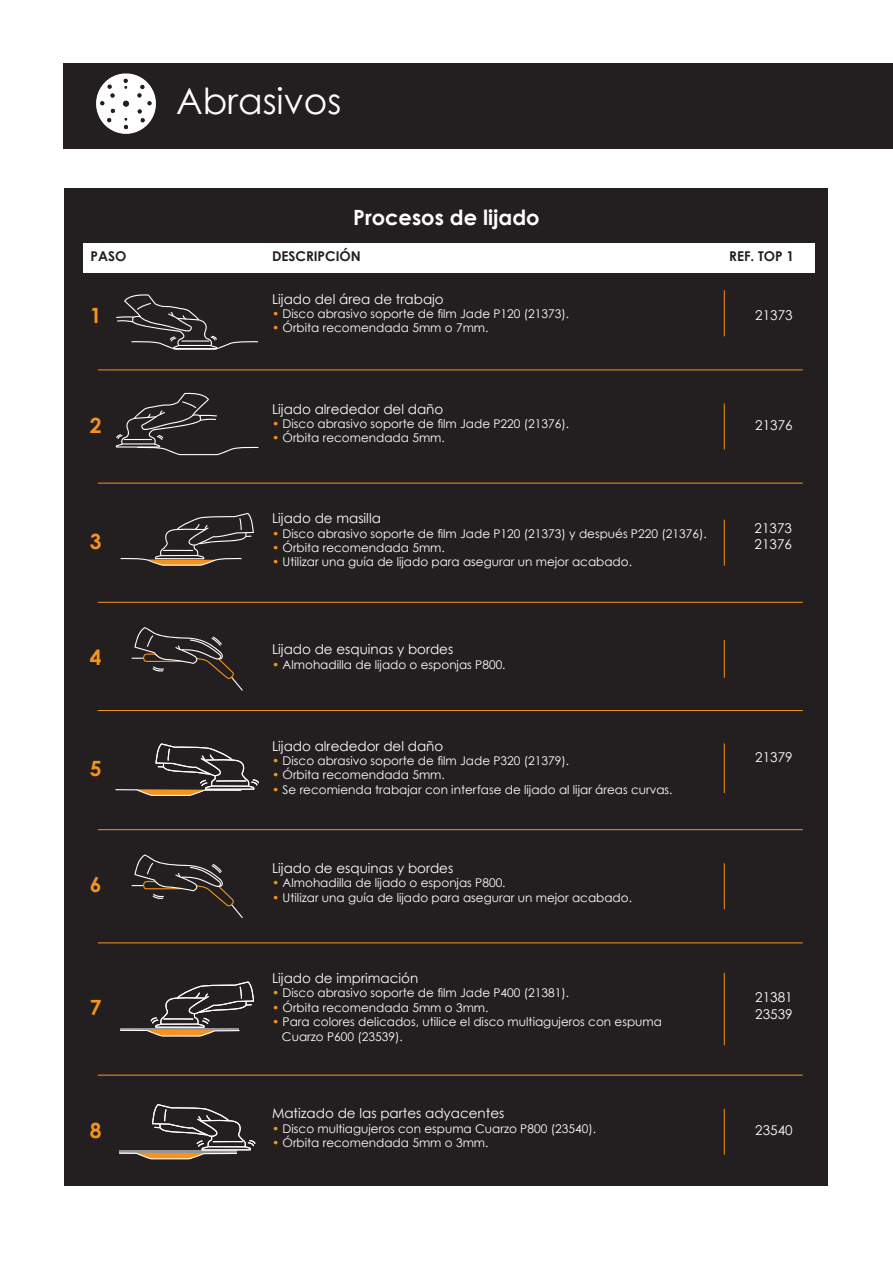
<style>
.page{position:relative;width:893px;height:1263px;background:#fff}
.page>*{position:absolute;margin:0;border:0;box-sizing:border-box;transform-origin:0 0}
.t1{font:36px "Century Gothic";color:#fff}
.t2{font:700 21px "Century Gothic";color:#fff}
.t3{font:700 21px "Century Gothic";color:#f7931d}
.t4{font:13.5px/16.2px "Century Gothic";color:#fff}
.t5{font:700 13.5px "Century Gothic";color:#231f20}
.t6{font:12px/14.4px "Century Gothic";color:#fff}
.s1{color:#f7931d}
</style>
<div class="page">
<div style="left:64px;top:63px;width:829px;height:85px;background:#231f20"></div>
<img style="left:96px;top:73px;width:60px;height:61px">
<div style="left:65px;top:189px;width:763px;height:997px;background:#231f20"></div>
<div style="left:83px;top:243px;width:731px;height:29px;background:#fff"></div>
<hr style="left:724px;top:290px;width:1px;height:46px;background:#f7931d">
<hr style="left:724px;top:403px;width:1px;height:46px;background:#f7931d">
<hr style="left:724px;top:520px;width:1px;height:46px;background:#f7931d">
<hr style="left:724px;top:743px;width:1px;height:50px;background:#f7931d">
<hr style="left:724px;top:863px;width:1px;height:46px;background:#f7931d">
<hr style="left:724px;top:1109px;width:1px;height:46px;background:#f7931d">
<hr style="left:724px;top:973px;width:1px;height:72px;background:#f7931d">
<hr style="left:724px;top:640px;width:1px;height:38px;background:#f7931d">
<hr style="left:98px;top:370px;width:705px;height:1px;background:#f7931d">
<hr style="left:98px;top:483px;width:705px;height:1px;background:#f7931d">
<hr style="left:98px;top:602px;width:705px;height:1px;background:#f7931d">
<hr style="left:98px;top:710px;width:705px;height:1px;background:#f7931d">
<hr style="left:98px;top:829px;width:705px;height:1px;background:#f7931d">
<hr style="left:98px;top:943px;width:705px;height:1px;background:#f7931d">
<hr style="left:98px;top:1075px;width:705px;height:1px;background:#f7931d">
<svg style="left:116px;top:294px;width:142px;height:56px"></svg>
<svg style="left:116px;top:392px;width:143px;height:63px"></svg>
<svg style="left:120px;top:513px;width:134px;height:53px"></svg>
<svg style="left:131px;top:627px;width:112px;height:64px"></svg>
<svg style="left:131px;top:854px;width:112px;height:64px"></svg>
<svg style="left:115px;top:743px;width:144px;height:53px"></svg>
<svg style="left:120px;top:981px;width:134px;height:55px"></svg>
<svg style="left:119px;top:1104px;width:136px;height:55px"></svg>
<h1 class="t1" style="left:176px;top:76px;width:167px">Abrasivos</h1>
<h2 class="t2" style="left:353px;top:201px;width:188px">Procesos de lijado</h2>
<p class="t5" style="left:91px;top:246px;width:37px">PASO</p>
<p class="t5" style="left:272px;top:246px;width:90px">DESCRIPCIÓN</p>
<p class="t5" style="left:729px;top:246px;width:66px">REF. TOP 1</p>
<p class="t5" style="left:707px;top:251px;width:66px">REF. TOP 1</p>
<h2 class="t3" style="left:90px;top:299px;width:13px">1</h2>
<p class="t4" style="left:272px;top:290px;width:173px">Lijado del área de trabajo</p>
<p class="t6" style="left:272px;top:306px;width:299px"><span class="s1">•</span> Disco abrasivo soporte de film Jade P120 (21373).</p>
<p class="t6" style="left:272px;top:321px;width:218px"><span class="s1">•</span> Órbita recomendada 5mm o 7mm.</p>
<p class="t4" style="left:755px;top:307px;width:39px">21373</p>
<p class="t4" style="left:272px;top:400px;width:173px">Lijado alrededor del daño</p>
<p class="t6" style="left:272px;top:416px;width:299px"><span class="s1">•</span> Disco abrasivo soporte de film Jade P220 (21376).</p>
<p class="t6" style="left:272px;top:431px;width:174px"><span class="s1">•</span> Órbita recomendada 5mm.</p>
<h2 class="t3" style="left:90px;top:409px;width:13px">2</h2>
<p class="t4" style="left:755px;top:417px;width:39px">21376</p>
<p class="t4" style="left:272px;top:510px;width:110px">Lijado de masilla</p>
<p class="t6" style="left:272px;top:526px;width:436px"><span class="s1">•</span> Disco abrasivo soporte de film Jade P120 (21373) y después P220 (21376).</p>
<p class="t6" style="left:272px;top:540px;width:174px"><span class="s1">•</span> Órbita recomendada 5mm.</p>
<p class="t6" style="left:272px;top:555px;width:362px"><span class="s1">•</span> Utilizar una guía de lijado para asegurar un mejor acabado.</p>
<h2 class="t3" style="left:90px;top:525px;width:13px">3</h2>
<p class="t4" style="left:755px;top:520px;width:39px">21373<br>21376</p>
<h2 class="t3" style="left:90px;top:641px;width:13px">4</h2>
<p class="t4" style="left:272px;top:641px;width:183px">Lijado de esquinas y bordes</p>
<p class="t6" style="left:272px;top:657px;width:235px"><span class="s1">•</span> Almohadilla de lijado o esponjas P800.</p>
<h2 class="t3" style="left:90px;top:752px;width:13px">5</h2>
<h2 class="t3" style="left:90px;top:869px;width:13px">6</h2>
<p class="t4" style="left:272px;top:737px;width:173px">Lijado alrededor del daño</p>
<p class="t6" style="left:272px;top:753px;width:299px"><span class="s1">•</span> Disco abrasivo soporte de film Jade P320 (21379).</p>
<p class="t6" style="left:272px;top:768px;width:174px"><span class="s1">•</span> Órbita recomendada 5mm.</p>
<p class="t6" style="left:272px;top:782px;width:402px"><span class="s1">•</span> Se recomienda trabajar con interfase de lijado al lijar áreas curvas.</p>
<p class="t4" style="left:272px;top:860px;width:183px">Lijado de esquinas y bordes</p>
<p class="t6" style="left:272px;top:876px;width:235px"><span class="s1">•</span> Almohadilla de lijado o esponjas P800.</p>
<p class="t6" style="left:272px;top:890px;width:362px"><span class="s1">•</span> Utilizar una guía de lijado para asegurar un mejor acabado.</p>
<p class="t4" style="left:755px;top:749px;width:39px">21379</p>
<p class="t4" style="left:272px;top:970px;width:148px">Lijado de imprimación</p>
<p class="t6" style="left:272px;top:986px;width:299px"><span class="s1">•</span> Disco abrasivo soporte de film Jade P400 (21381).</p>
<p class="t6" style="left:272px;top:1000px;width:218px"><span class="s1">•</span> Órbita recomendada 5mm o 3mm.</p>
<p class="t6" style="left:282px;top:1014px;width:381px;text-indent:-10px"><span class="s1">•</span> Para colores delicados, utilice el disco multiagujeros con espuma<br>Cuarzo P600 (23539).</p>
<h2 class="t3" style="left:90px;top:991px;width:13px">7</h2>
<p class="t4" style="left:755px;top:989px;width:39px">21381<br>23539</p>
<p class="t4" style="left:272px;top:1105px;width:234px">Matizado de las partes adyacentes</p>
<p class="t6" style="left:272px;top:1121px;width:326px"><span class="s1">•</span> Disco multiagujeros con espuma Cuarzo P800 (23540).</p>
<p class="t6" style="left:272px;top:1135px;width:218px"><span class="s1">•</span> Órbita recomendada 5mm o 3mm.</p>
<h2 class="t3" style="left:90px;top:1114px;width:13px">8</h2>
<p class="t4" style="left:755px;top:1122px;width:39px">23540</p>
</div>
